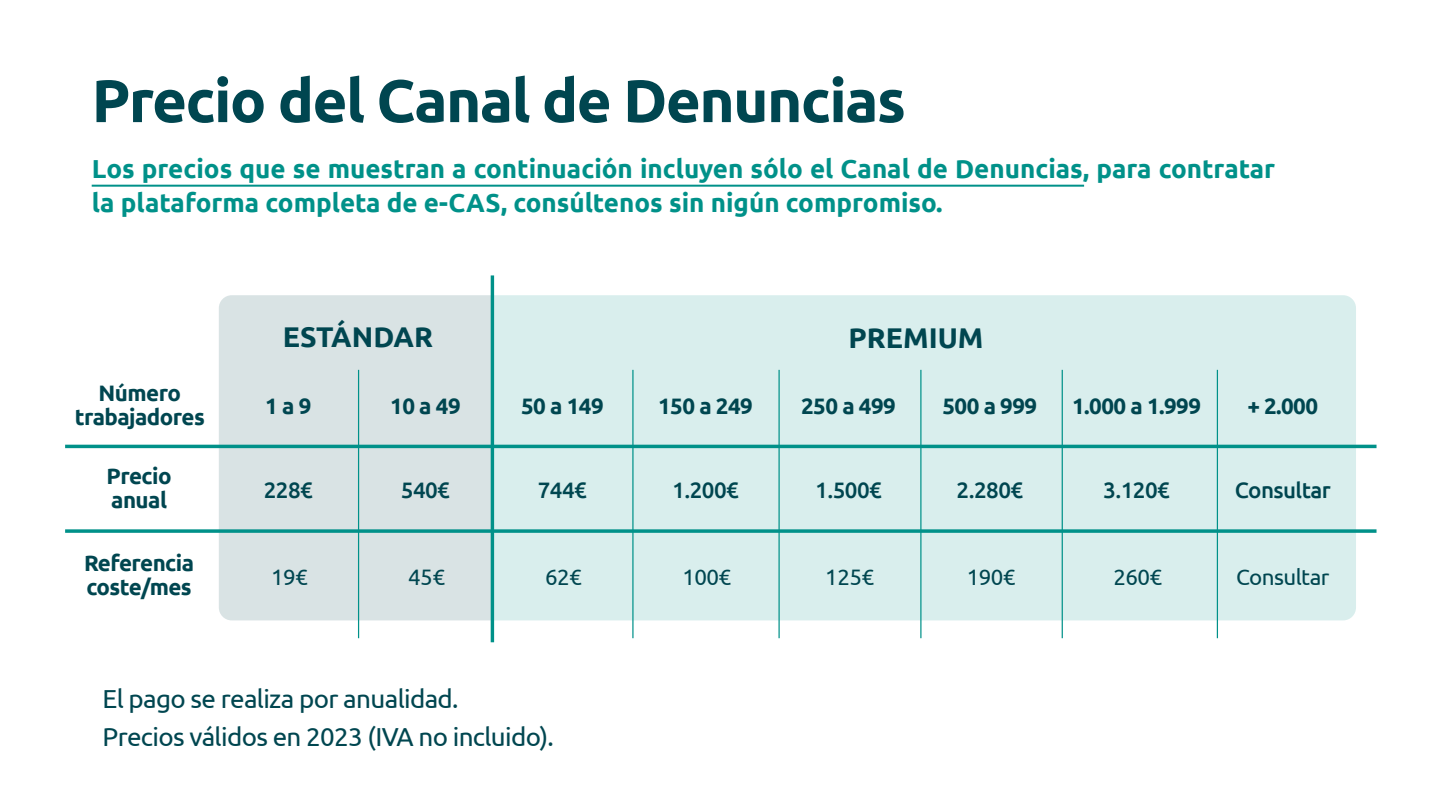
<style>
.page{position:relative;width:1440px;height:811px;background:#fff}
.page>*{position:absolute;margin:0;border:0;box-sizing:border-box;transform-origin:0 0}
.t1{font:700 60px "Ubuntu";letter-spacing:-.025em;color:#004650}
.t2{font:700 28.6px "Ubuntu";color:#004650}
.t3{font:700 26px/34px "Ubuntu";color:#009189}
.t4{font:26px "Ubuntu";letter-spacing:-.025em;color:#004650}
.t5{font:700 22.4px/24px "Ubuntu";letter-spacing:-.025em;color:#004650}
.t6{font:500 22.4px "Ubuntu";letter-spacing:-.025em;color:#004650}
.t7{font:22.4px "Ubuntu";letter-spacing:-.025em;color:#004650}
</style>
<div class="page">
<hr style="left:92px;top:185px;width:992px;height:2px;background:#009189">
<div style="left:219px;top:295px;width:272px;height:325px;background:#d9e3e4"></div>
<div style="left:494px;top:295px;width:862px;height:325px;background:#d9eeed"></div>
<hr style="left:358px;top:370px;width:1px;height:268px;background:#009189">
<hr style="left:491px;top:275px;width:3px;height:367px;background:#009189">
<hr style="left:632px;top:370px;width:2px;height:268px;background:#009189">
<hr style="left:778px;top:370px;width:2px;height:268px;background:#009189">
<hr style="left:920px;top:370px;width:2px;height:268px;background:#009189">
<hr style="left:1062px;top:370px;width:1px;height:268px;background:#009189">
<hr style="left:1217px;top:370px;width:1px;height:268px;background:#009189">
<hr style="left:65px;top:445px;width:1312px;height:3px;background:#009189">
<svg style="left:65px;top:529px;width:1312px;height:4px;background:#1c9c95"></svg>
<h1 class="t1" style="left:92px;top:64px;width:816px">Precio del Canal de Denuncias</h1>
<p class="t3" style="left:92px;top:151px;width:1185px">Los precios que se muestran a continuación incluyen sólo el Canal de Denuncias, para contratar la plataforma completa de e-CAS, consúltenos sin nigún compromiso.</p>
<p class="t5" style="left:75px;top:381px;width:132px;text-align:center">Número trabajadores</p>
<p class="t5" style="left:107px;top:464px;width:67px">Precio anual</p>
<p class="t5" style="left:84px;top:551px;width:112px">Referencia coste/mes</p>
<p class="t2" style="left:283px;top:319px;width:152px">ESTÁNDAR</p>
<p class="t2" style="left:849px;top:320px;width:136px">PREMIUM</p>
<p class="t5" style="left:265px;top:393px;width:48px">1 a 9</p>
<p class="t5" style="left:390px;top:393px;width:72px">10 a 49</p>
<p class="t5" style="left:521px;top:393px;width:84px">50 a 149</p>
<p class="t5" style="left:658px;top:393px;width:96px">150 a 249</p>
<p class="t5" style="left:801px;top:393px;width:96px">250 a 499</p>
<p class="t5" style="left:943px;top:393px;width:96px">500 a 999</p>
<p class="t6" style="left:264px;top:476px;width:51px">228€</p>
<p class="t6" style="left:401px;top:476px;width:51px">540€</p>
<p class="t6" style="left:538px;top:476px;width:51px">744€</p>
<p class="t6" style="left:672px;top:476px;width:68px">1.200€</p>
<p class="t6" style="left:815px;top:476px;width:68px">1.500€</p>
<p class="t6" style="left:957px;top:476px;width:68px">2.280€</p>
<p class="t7" style="left:271px;top:563px;width:38px">19€</p>
<p class="t7" style="left:408px;top:563px;width:38px">45€</p>
<p class="t7" style="left:545px;top:563px;width:38px">62€</p>
<p class="t7" style="left:682px;top:563px;width:50px">100€</p>
<p class="t7" style="left:825px;top:563px;width:50px">125€</p>
<p class="t7" style="left:967px;top:563px;width:50px">190€</p>
<p class="t4" style="left:103px;top:683px;width:358px">El pago se realiza por anualidad.</p>
<p class="t4" style="left:103px;top:721px;width:453px">Precios válidos en 2023 (IVA no incluido).</p>
<p class="t5" style="left:1072px;top:393px;width:130px">1.000 a 1.999</p>
<p class="t5" style="left:1248px;top:393px;width:72px">+ 2.000</p>
<p class="t6" style="left:1103px;top:476px;width:68px">3.120€</p>
<p class="t6" style="left:1235px;top:476px;width:98px">Consultar</p>
<p class="t7" style="left:1113px;top:563px;width:50px">260€</p>
<p class="t7" style="left:1236px;top:563px;width:95px">Consultar</p>
</div>
